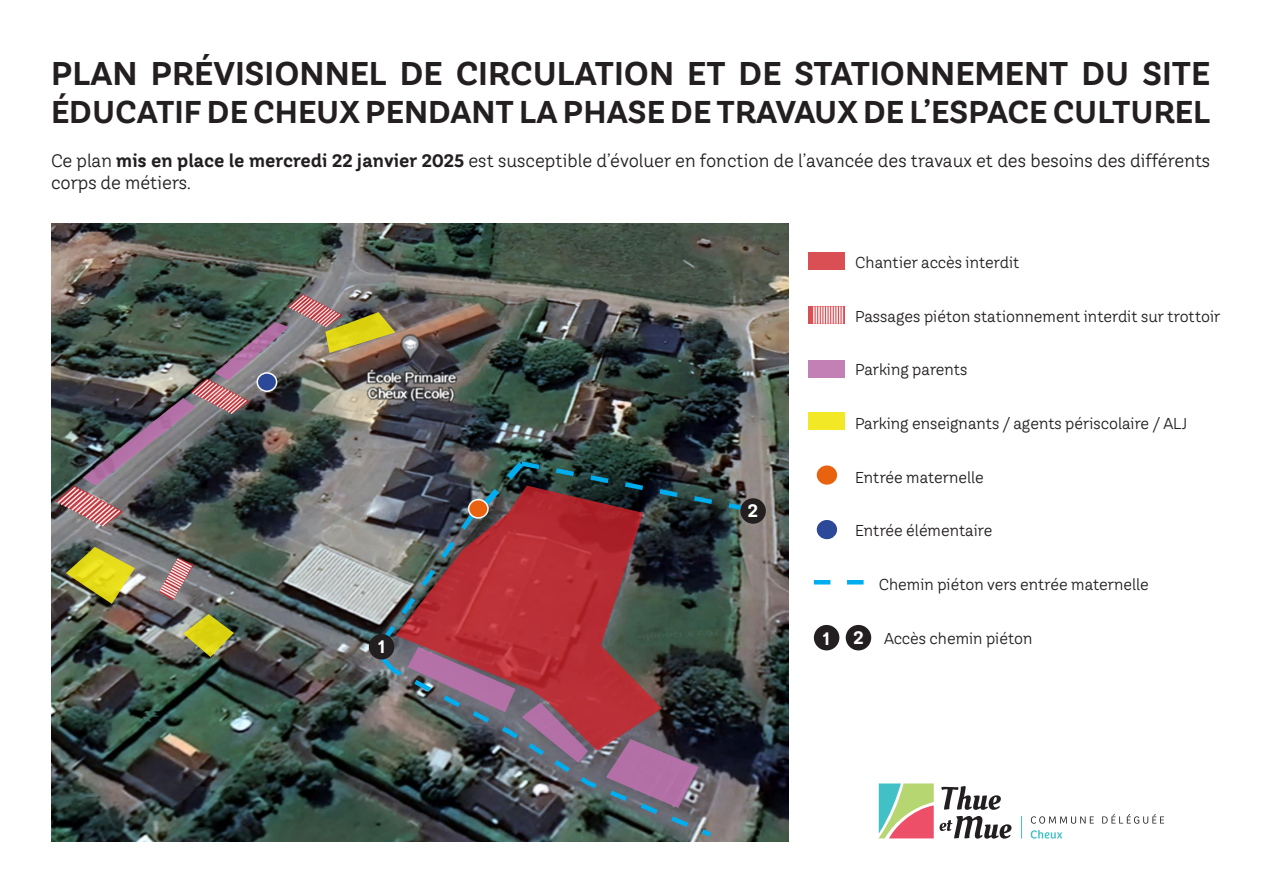
<style>
.page{position:relative;width:1263px;height:893px;background:#fff}
.page>*{position:absolute;margin:0;border:0;box-sizing:border-box;transform-origin:0 0}
.t1{font:700 32.85px "TT Hazelnuts";color:#231f20}
.t2{font:700 31.5px "TT Hazelnuts";color:#231f20}
.t3{font:18px/21.6px "TT Hazelnuts";color:#231f20}
.t4{font:700 18px "TT Hazelnuts";color:#fff}
.t5{font:15.75px "TT Hazelnuts";color:#231f20}
.s1{font-weight:700}
.s2{font-weight:700;font-size:18px;color:#fff}
</style>
<div class="page">
<img style="left:51px;top:223px;width:738px;height:619px">
<svg style="left:879px;top:783px;width:132px;height:56px"></svg>
<svg style="left:1031px;top:816px;width:63px;height:8px"></svg>
<svg style="left:1102px;top:814px;width:62px;height:10px"></svg>
<svg style="left:1031px;top:830px;width:31px;height:9px"></svg>
<svg style="left:1021px;top:816px;width:1px;height:22px"></svg>
<div style="left:809px;top:360px;width:36px;height:17px;background:#c280b5"></div>
<div style="left:809px;top:413px;width:36px;height:17px;background:#f2e825"></div>
<div style="left:817px;top:465px;width:20px;height:20px;background:#e86210;border-radius:50%"></div>
<div style="left:817px;top:520px;width:20px;height:19px;background:#2c4898;border-radius:50%"></div>
<div style="left:809px;top:253px;width:36px;height:17px;background:#da4f54"></div>
<div style="left:740px;top:498px;width:26px;height:26px;background:#231f20;border-radius:50%"></div>
<div style="left:846px;top:625px;width:25px;height:25px;background:#231f20;border-radius:50%"></div>
<div style="left:814px;top:625px;width:25px;height:25px;background:#231f20;border-radius:50%"></div>
<svg style="left:375px;top:831px;width:341px;height:9px;background:#415350"></svg>
<svg style="left:814px;top:580px;width:50px;height:4px"></svg>
<img style="left:56px;top:294px;width:696px;height:537px">
<div style="left:809px;top:306px;width:36px;height:18px;background:#dd6065"></div>
<svg style="left:810px;top:306px;width:33px;height:18px"></svg>
<h1 class="t1" style="left:51px;top:52px;width:1161px">PLAN PRÉVISIONNEL DE CIRCULATION ET DE STATIONNEMENT DU SITE</h1>
<h2 class="t2" style="left:51px;top:92px;width:1161px">ÉDUCATIF DE CHEUX PENDANT LA PHASE DE TRAVAUX DE L’ESPACE CULTUREL</h2>
<p class="t3" style="left:51px;top:150px;width:1161px">Ce plan <span class="s1">mis en place le mercredi 22 janvier 2025</span> est susceptible d’évoluer en fonction de l’avancée des travaux et des besoins des différents corps de métiers.</p>
<p class="t5" style="left:855px;top:252px;width:166px">Chantier accès interdit</p>
<p class="t5" style="left:855px;top:306px;width:366px">Passages piéton stationnement interdit sur trottoir</p>
<p class="t4" style="left:378px;top:635px;width:9px">1</p>
<p class="t4" style="left:748px;top:499px;width:12px">2</p>
<p class="t5" style="left:855px;top:360px;width:114px">Parking parents</p>
<p class="t5" style="left:855px;top:413px;width:334px">Parking enseignants / agents périscolaire / ALJ</p>
<p class="t5" style="left:855px;top:467px;width:130px">Entrée maternelle</p>
<p class="t5" style="left:855px;top:520px;width:139px">Entrée élémentaire</p>
<p class="t5" style="left:879px;top:574px;width:271px">Chemin piéton vers entrée maternelle</p>
<p class="t4" style="left:823px;top:627px;width:9px">1</p>
<p class="t5" style="left:853px;top:628px;width:181px"><span class="s2">2</span> Accès chemin piéton</p>
</div>
